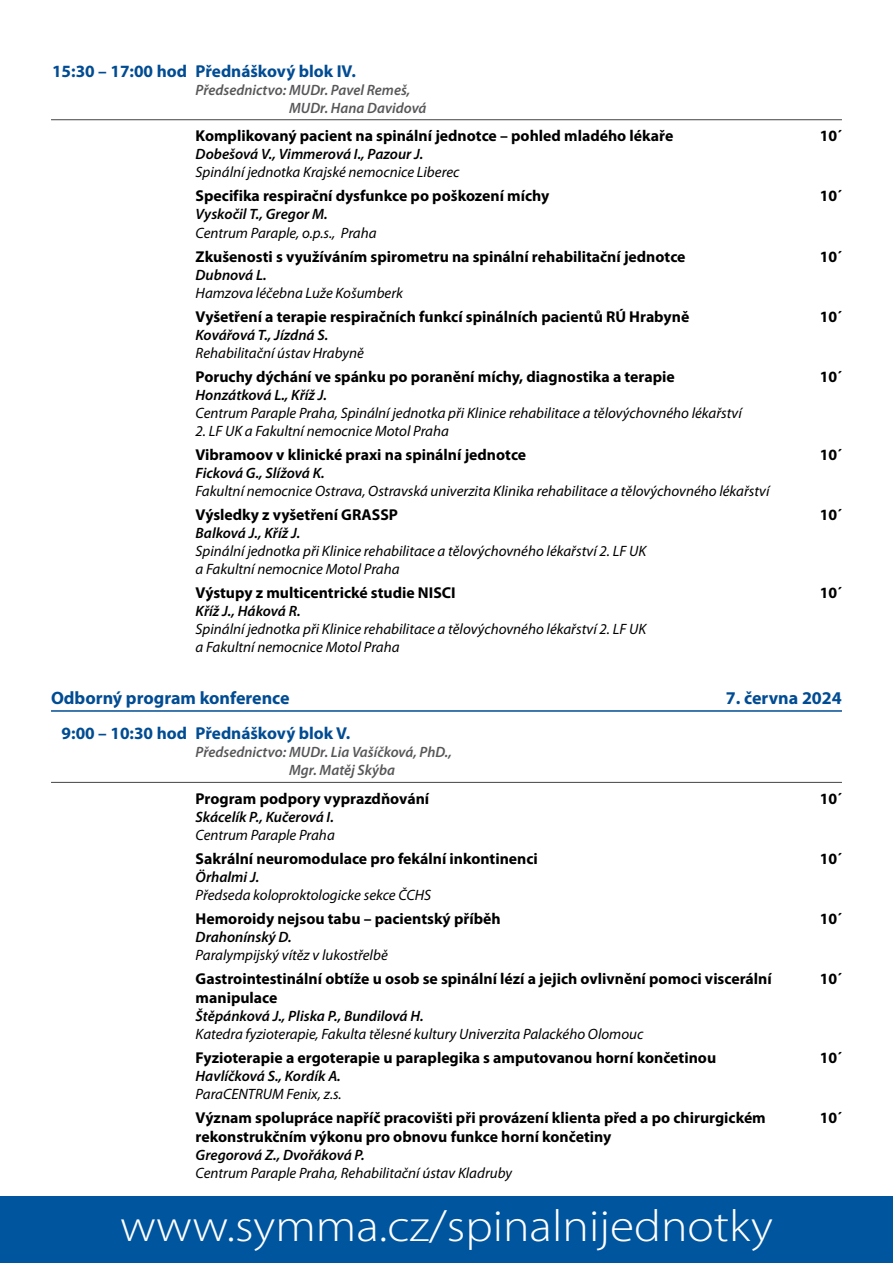
<style>
.page{position:relative;width:893px;height:1263px;background:#fff}
.page>*{position:absolute;margin:0;border:0;box-sizing:border-box;transform-origin:0 0}
.t1{font:300 45px "Myriad Pro";color:#fff;scale:1.1 1}
.t2{font:700 18px "Myriad Pro";color:#004c93}
.t3{font:700 17.25px "Myriad Pro";color:#004c93}
.t4{font:700 15.75px "Myriad Pro";color:#000}
.t5{font:italic 15px/18px "Myriad Pro";color:#000}
.t6{font:italic 600 15px "Myriad Pro";color:#000}
.t7{font:italic 600 15px/18px "Myriad Pro";color:#58585a}
</style>
<div class="page">
<hr style="left:51px;top:119px;width:791px;height:1px;background:#58585a">
<hr style="left:51px;top:710px;width:791px;height:2px;background:#004c93">
<hr style="left:51px;top:782px;width:791px;height:1px;background:#58585a">
<div style="left:0;top:1196px;width:893px;height:67px;background:#00559f"></div>
<p class="t3" style="left:52px;top:60px;width:305px">15:30 – 17:00 hod Přednáškový blok IV.</p>
<p class="t7" style="left:289px;top:80px;width:139px;text-indent:-94px">Předsednictvo: MUDr. Pavel Remeš,<br>MUDr. Hana Davidová</p>
<p class="t4" style="left:196px;top:125px;width:479px">Komplikovaný pacient na spinální jednotce – pohled mladého lékaře</p>
<p class="t4" style="left:820px;top:125px;width:24px">10´</p>
<p class="t6" style="left:196px;top:144px;width:229px">Dobešová V., Vimmerová I., Pazour J.</p>
<p class="t5" style="left:196px;top:163px;width:265px">Spinální jednotka Krajské nemocnice Liberec</p>
<p class="t4" style="left:196px;top:185px;width:355px">Specifika respirační dysfunkce po poškození míchy</p>
<p class="t4" style="left:820px;top:185px;width:24px">10´</p>
<p class="t6" style="left:196px;top:205px;width:134px">Vyskočil T., Gregor M.</p>
<p class="t5" style="left:196px;top:224px;width:182px">Centrum Paraple, o.p.s., Praha</p>
<p class="t4" style="left:196px;top:246px;width:491px">Zkušenosti s využíváním spirometru na spinální rehabilitační jednotce</p>
<p class="t4" style="left:820px;top:246px;width:24px">10´</p>
<p class="t6" style="left:196px;top:265px;width:73px">Dubnová L.</p>
<p class="t5" style="left:196px;top:284px;width:209px">Hamzova léčebna Luže Košumberk</p>
<p class="t4" style="left:196px;top:307px;width:495px">Vyšetření a terapie respiračních funkcí spinálních pacientů RÚ Hrabyně</p>
<p class="t4" style="left:820px;top:307px;width:24px">10´</p>
<p class="t6" style="left:196px;top:326px;width:134px">Kovářová T., Jízdná S.</p>
<p class="t5" style="left:196px;top:344px;width:170px">Rehabilitační ústav Hrabyně</p>
<p class="t4" style="left:196px;top:367px;width:481px">Poruchy dýchání ve spánku po poranění míchy, diagnostika a terapie</p>
<p class="t4" style="left:820px;top:367px;width:24px">10´</p>
<p class="t6" style="left:196px;top:386px;width:133px">Honzátková L., Kříž J.</p>
<p class="t5" style="left:196px;top:404px;width:548px">Centrum Paraple Praha, Spinální jednotka při Klinice rehabilitace a tělovýchovného lékařství</p>
<p class="t5" style="left:196px;top:422px;width:255px">2. LF UK a Fakultní nemocnice Motol Praha</p>
<p class="t4" style="left:196px;top:445px;width:332px">Vibramoov v klinické praxi na spinální jednotce</p>
<p class="t4" style="left:820px;top:445px;width:24px">10´</p>
<p class="t6" style="left:196px;top:464px;width:131px">Ficková G., Slížová K.</p>
<p class="t5" style="left:196px;top:482px;width:575px">Fakultní nemocnice Ostrava, Ostravská univerzita Klinika rehabilitace a tělovýchovného lékařství</p>
<p class="t4" style="left:196px;top:505px;width:204px">Výsledky z vyšetření GRASSP</p>
<p class="t4" style="left:820px;top:505px;width:24px">10´</p>
<p class="t6" style="left:196px;top:524px;width:106px">Balková J., Kříž J.</p>
<p class="t5" style="left:196px;top:542px;width:452px">Spinální jednotka při Klinice rehabilitace a tělovýchovného lékařství 2. LF UK a Fakultní nemocnice Motol Praha</p>
<p class="t4" style="left:196px;top:583px;width:262px">Výstupy z multicentrické studie NISCI</p>
<p class="t4" style="left:820px;top:583px;width:24px">10´</p>
<p class="t6" style="left:196px;top:602px;width:106px">Kříž J., Háková R.</p>
<p class="t5" style="left:196px;top:620px;width:452px">Spinální jednotka při Klinice rehabilitace a tělovýchovného lékařství 2. LF UK a Fakultní nemocnice Motol Praha</p>
<p class="t2" style="left:51px;top:686px;width:240px">Odborný program konference</p>
<p class="t2" style="left:726px;top:686px;width:118px">7. června 2024</p>
<p class="t3" style="left:62px;top:722px;width:290px">9:00 – 10:30 hod Přednáškový blok V.</p>
<p class="t7" style="left:289px;top:743px;width:164px;text-indent:-94px">Předsednictvo: MUDr. Lia Vašíčková, PhD.,<br>Mgr. Matěj Skýba</p>
<p class="t4" style="left:196px;top:788px;width:235px">Program podpory vyprazdňování</p>
<p class="t4" style="left:820px;top:788px;width:24px">10´</p>
<p class="t6" style="left:196px;top:807px;width:140px">Skácelík P., Kučerová I.</p>
<p class="t5" style="left:196px;top:825px;width:141px">Centrum Paraple Praha</p>
<p class="t4" style="left:196px;top:848px;width:344px">Sakrální neuromodulace pro fekální inkontinenci</p>
<p class="t4" style="left:820px;top:848px;width:24px">10´</p>
<p class="t6" style="left:196px;top:867px;width:65px">Örhalmi J.</p>
<p class="t5" style="left:196px;top:885px;width:237px">Předseda koloproktologicke sekce ČCHS</p>
<p class="t4" style="left:196px;top:908px;width:307px">Hemoroidy nejsou tabu – pacientský příběh</p>
<p class="t4" style="left:820px;top:908px;width:24px">10´</p>
<p class="t6" style="left:196px;top:927px;width:98px">Drahonínský D.</p>
<p class="t5" style="left:196px;top:946px;width:194px">Paralympijský vítěz v lukostřelbě</p>
<p class="t4" style="left:196px;top:968px;width:578px">Gastrointestinální obtíže u osob se spinální lézí a jejich ovlivnění pomoci viscerální</p>
<p class="t4" style="left:820px;top:968px;width:24px">10´</p>
<p class="t4" style="left:196px;top:987px;width:83px">manipulace</p>
<p class="t6" style="left:196px;top:1006px;width:230px">Štěpánková J., Pliska P., Bundilová H.</p>
<p class="t5" style="left:196px;top:1024px;width:449px">Katedra fyzioterapie, Fakulta tělesné kultury Univerzita Palackého Olomouc</p>
<p class="t4" style="left:196px;top:1047px;width:522px">Fyzioterapie a ergoterapie u paraplegika s amputovanou horní končetinou</p>
<p class="t4" style="left:820px;top:1047px;width:24px">10´</p>
<p class="t6" style="left:196px;top:1066px;width:147px">Havlíčková S., Kordík A.</p>
<p class="t5" style="left:196px;top:1085px;width:148px">ParaCENTRUM Fenix, z.s.</p>
<p class="t4" style="left:196px;top:1107px;width:572px">Význam spolupráce napříč pracovišti při provázení klienta před a po chirurgickém</p>
<p class="t4" style="left:820px;top:1107px;width:24px">10´</p>
<p class="t4" style="left:196px;top:1126px;width:417px">rekonstrukčním výkonu pro obnovu funkce horní končetiny</p>
<p class="t6" style="left:196px;top:1145px;width:171px">Gregorová Z., Dvořáková P.</p>
<p class="t5" style="left:196px;top:1164px;width:318px">Centrum Paraple Praha, Rehabilitační ústav Kladruby</p>
<h1 class="t1" style="left:120px;top:1199px;width:595px">www.symma.cz/spinalnijednotky</h1>
</div>
